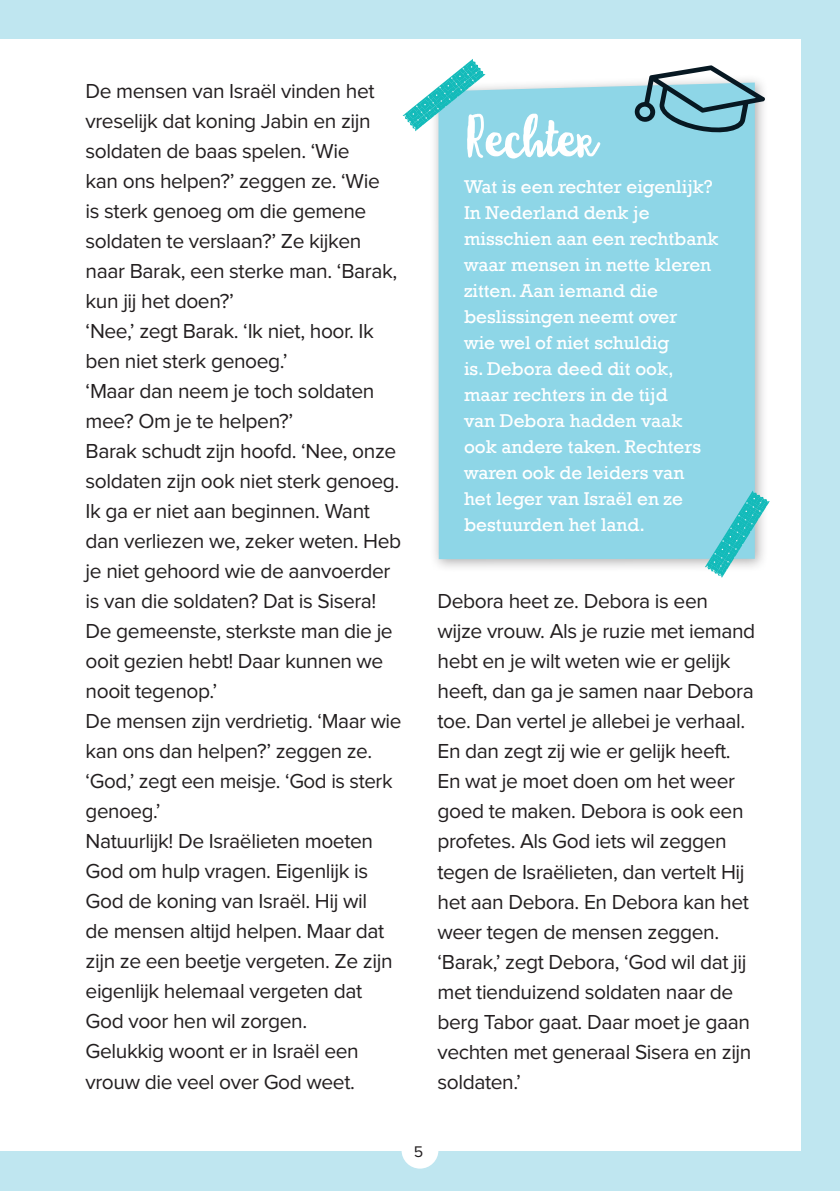
<style>
.page{position:relative;width:840px;height:1191px;background:#fff}
.page>*{position:absolute;margin:0;border:0;box-sizing:border-box;transform-origin:0 0}
.t1{font:60px "Molleat";color:#fff}
.t2{font:21px/30px "Proxima Nova";letter-spacing:-.02em;color:#231f20}
.t3{font:19px/26px "Rockwell";color:#fff}
.t4{font:16px "Proxima Nova";color:#231f20}
</style>
<div class="page">
<div style="left:0;top:0;width:839px;height:1191px;background:#bfe6f0"></div>
<div style="left:0;top:40px;width:799px;height:1111px;background:#fff"></div>
<div style="left:401px;top:1131px;width:37px;height:37px;background:#fff;border-radius:50%"></div>
<div style="left:429px;top:74px;width:338px;height:498px;background:#231f20;opacity:.35"></div>
<div style="left:438px;top:83px;width:316px;height:476px;background:#8ed6e7"></div>
<svg style="left:634px;top:65px;width:130px;height:70px"></svg>
<svg style="left:699px;top:486px;width:71px;height:92px"></svg>
<svg style="left:402px;top:59px;width:87px;height:77px"></svg>
<p class="t2" style="left:85px;top:77px;width:317px">De mensen van Israël vinden het vreselijk dat koning Jabin en zijn soldaten de baas spelen. ‘Wie<br>kan ons helpen?’ zeggen ze. ‘Wie<br>is sterk genoeg om die gemene soldaten te verslaan?’ Ze kijken naar Barak, een sterke man. ‘Barak, kun jij het doen?’<br>‘Nee,’ zegt Barak. ‘Ik niet, hoor. Ik ben niet sterk genoeg.’<br>‘Maar dan neem je toch soldaten mee? Om je te helpen?’<br>Barak schudt zijn hoofd. ‘Nee, onze soldaten zijn ook niet sterk genoeg.<br>Ik ga er niet aan beginnen. Want dan verliezen we, zeker weten. Heb je niet gehoord wie de aanvoerder is van die soldaten? Dat is Sisera!<br>De gemeenste, sterkste man die je ooit gezien hebt! Daar kunnen we nooit tegenop.’<br>De mensen zijn verdrietig. ‘Maar wie kan ons dan helpen?’ zeggen ze. ‘God,’ zegt een meisje. ‘God is sterk genoeg.’<br>Natuurlijk! De Israëlieten moeten<br>God om hulp vragen. Eigenlijk is<br>God de koning van Israël. Hij wil<br>de mensen altijd helpen. Maar dat zijn ze een beetje vergeten. Ze zijn eigenlijk helemaal vergeten dat<br>God voor hen wil zorgen.<br>Gelukkig woont er in Israël een vrouw die veel over God weet.</p>
<h1 class="t1" style="left:464px;top:102px;width:134px">Rechter</h1>
<p class="t3" style="left:464px;top:174px;width:256px">Wat is een rechter eigenlijk?<br>In Nederland denk je misschien aan een rechtbank waar mensen in nette kleren zitten. Aan iemand die beslissingen neemt over<br>wie wel of niet schuldig<br>is. Debora deed dit ook, maar rechters in de tijd<br>van Debora hadden vaak ook andere taken. Rechters waren ook de leiders van<br>het leger van Israël en ze bestuurden het land.</p>
<p class="t2" style="left:437px;top:587px;width:319px">Debora heet ze. Debora is een wijze vrouw. Als je ruzie met iemand hebt en je wilt weten wie er gelijk heeft, dan ga je samen naar Debora toe. Dan vertel je allebei je verhaal.<br>En dan zegt zij wie er gelijk heeft.<br>En wat je moet doen om het weer goed te maken. Debora is ook een profetes. Als God iets wil zeggen tegen de Israëlieten, dan vertelt Hij het aan Debora. En Debora kan het weer tegen de mensen zeggen. ‘Barak,’ zegt Debora, ‘God wil dat jij met tienduizend soldaten naar de berg Tabor gaat. Daar moet je gaan vechten met generaal Sisera en zijn soldaten.’</p>
<p class="t4" style="left:413px;top:1143px;width:11px">5</p>
</div>
